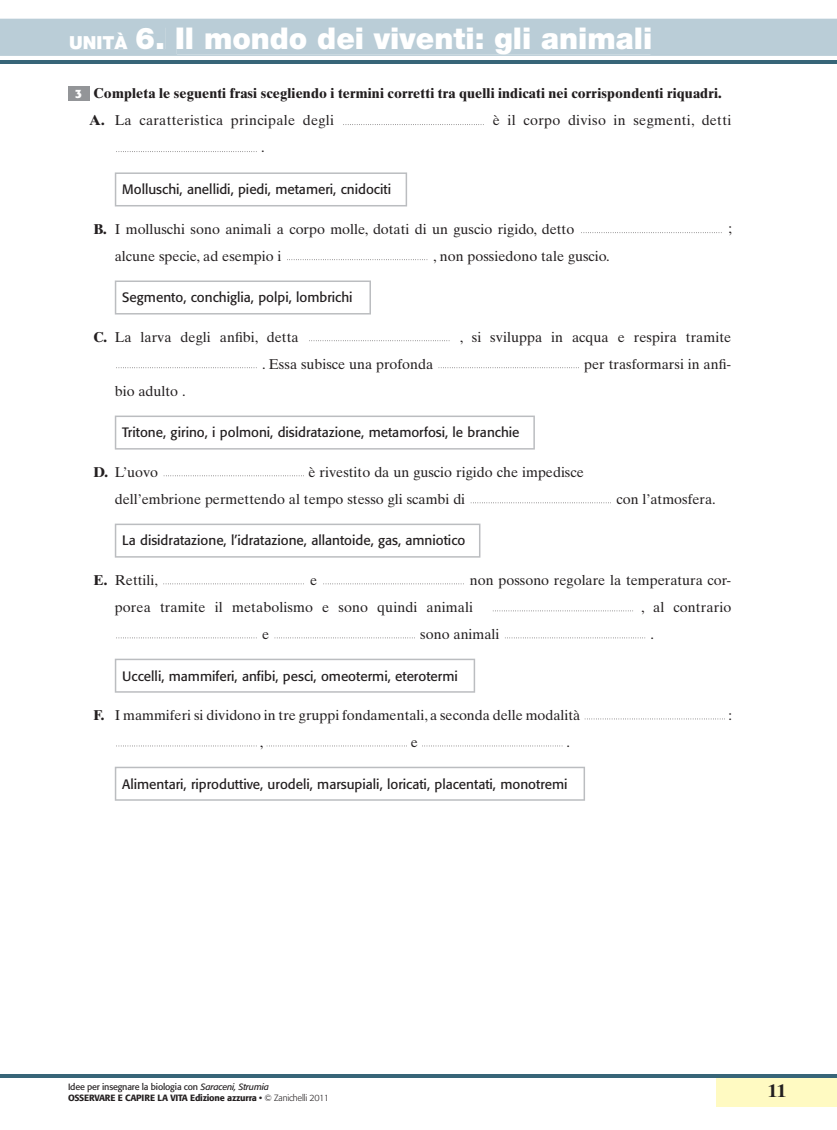
<style>
.page{position:relative;width:837px;height:1130px;background:#fff}
.page>*{position:absolute;margin:0;border:0;box-sizing:border-box;transform-origin:0 0}
.t1{font:900 30px "Helvetica Neue";color:#fff}
.t2{font:700 18px "Times Ten";color:#231f20}
.t3{font:14.25px/27px "Times Ten";color:#231f20}
.t4{font:700 14.25px/27px "Times Ten";letter-spacing:.01em;color:#231f20}
.t5{font:14.25px "Times Ten";letter-spacing:.02em;color:#231f20}
.t6{font:13.5px "Formata";color:#231f20}
.t7{font:500 9px/10.5px "Formata";letter-spacing:-.02em;color:#231f20}
.s1{font-size:18px}
.s2{font-family:"Formata";font-size:12px;color:#fff}
.s3{font-weight:400}
.s4{font-weight:700}
.s5{font-weight:400;font-style:italic}
.s6{font-weight:300}
</style>
<div class="page">
<div style="left:716px;top:1074px;width:121px;height:32px;background:#fffac2"></div>
<hr style="left:0;top:60px;width:837px;height:3px;background:#376578">
<hr style="left:0;top:1074px;width:837px;height:3px;background:#376578">
<div style="left:0;top:19px;width:837px;height:37px;background:#bacdd7"></div>
<div style="left:70px;top:32px;width:58px;height:17px;background:#bacdd7"></div>
<div style="left:136px;top:28px;width:29px;height:21px;background:#bacdd7"></div>
<div style="left:177px;top:27px;width:474px;height:27px;background:#bacdd7"></div>
<div style="left:68px;top:86px;width:21px;height:15px;background:#939598"></div>
<svg style="left:343px;top:124px;width:141px;height:1px"></svg>
<svg style="left:116px;top:151px;width:141px;height:1px"></svg>
<svg style="left:115px;top:172px;width:292px;height:34px"></svg>
<svg style="left:581px;top:232px;width:141px;height:1px"></svg>
<svg style="left:287px;top:259px;width:141px;height:1px"></svg>
<svg style="left:115px;top:280px;width:256px;height:34px"></svg>
<svg style="left:309px;top:340px;width:141px;height:1px"></svg>
<svg style="left:116px;top:367px;width:141px;height:1px"></svg>
<svg style="left:438px;top:367px;width:141px;height:1px"></svg>
<svg style="left:115px;top:415px;width:420px;height:34px"></svg>
<svg style="left:163px;top:475px;width:141px;height:1px"></svg>
<svg style="left:470px;top:502px;width:141px;height:1px"></svg>
<svg style="left:115px;top:523px;width:365px;height:34px"></svg>
<svg style="left:163px;top:583px;width:141px;height:1px"></svg>
<svg style="left:323px;top:583px;width:141px;height:1px"></svg>
<svg style="left:492px;top:610px;width:141px;height:1px"></svg>
<svg style="left:116px;top:637px;width:141px;height:1px"></svg>
<svg style="left:274px;top:637px;width:141px;height:1px"></svg>
<svg style="left:505px;top:637px;width:141px;height:1px"></svg>
<svg style="left:115px;top:658px;width:360px;height:34px"></svg>
<svg style="left:584px;top:718px;width:141px;height:1px"></svg>
<svg style="left:116px;top:745px;width:141px;height:1px"></svg>
<svg style="left:266px;top:745px;width:141px;height:1px"></svg>
<svg style="left:422px;top:745px;width:141px;height:1px"></svg>
<svg style="left:115px;top:766px;width:470px;height:34px"></svg>
<h1 class="t1" style="left:69px;top:27px;width:585px"><span class="s1">UNITÀ</span> 6. Il mondo dei viventi: gli animali</h1>
<p class="t4" style="left:89px;top:81px;width:634px;text-indent:-14px"><span class="s2">3</span> Completa le seguenti frasi scegliendo i termini corretti tra quelli indicati nei corrispondenti riquadri.<br>A. <span class="s3">La caratteristica principale degli</span></p>
<p class="t5" style="left:493px;top:115px;width:240px">è il corpo diviso in segmenti, detti</p>
<p class="t3" style="left:261px;top:135px;width:5px">.</p>
<p class="t6" style="left:122px;top:183px;width:270px">Molluschi, anellidi, piedi, metameri, cnidociti</p>
<p class="t3" style="left:94px;top:216px;width:482px"><span class="s4">B.</span> I molluschi sono animali a corpo molle, dotati di un guscio rigido, detto</p>
<p class="t3" style="left:729px;top:216px;width:5px">;</p>
<p class="t3" style="left:115px;top:243px;width:168px">alcune specie, ad esempio i</p>
<p class="t3" style="left:433px;top:243px;width:178px">, non possiedono tale guscio.</p>
<p class="t6" style="left:122px;top:291px;width:232px">Segmento, conchiglia, polpi, lombrichi</p>
<p class="t3" style="left:94px;top:324px;width:207px"><span class="s4">C.</span> La larva degli anfibi, detta</p>
<p class="t3" style="left:460px;top:324px;width:273px">, si sviluppa in acqua e respira tramite</p>
<p class="t3" style="left:262px;top:351px;width:173px">. Essa subisce una profonda</p>
<p class="t3" style="left:584px;top:351px;width:149px">per trasformarsi in anfi-</p>
<p class="t3" style="left:115px;top:378px;width:72px">bio adulto .</p>
<p class="t6" style="left:122px;top:426px;width:399px">Tritone, girino, i polmoni, disidratazione, metamorfosi, le branchie</p>
<p class="t3" style="left:94px;top:459px;width:66px"><span class="s4">D.</span> L’uovo</p>
<p class="t3" style="left:115px;top:459px;width:471px;text-indent:194px">è rivestito da un guscio rigido che impedisce dell’embrione permettendo al tempo stesso gli scambi di</p>
<p class="t3" style="left:616px;top:486px;width:101px">con l’atmosfera.</p>
<p class="t6" style="left:122px;top:534px;width:345px">La disidratazione, l’idratazione, allantoide, gas, amniotico</p>
<p class="t3" style="left:94px;top:567px;width:66px"><span class="s4">E.</span> Rettili,</p>
<p class="t3" style="left:310px;top:567px;width:9px">e</p>
<p class="t3" style="left:115px;top:567px;width:618px;text-indent:355px">non possono regolare la temperatura cor&shy;porea tramite il metabolismo e sono quindi animali</p>
<p class="t3" style="left:641px;top:594px;width:92px">, al contrario</p>
<p class="t3" style="left:262px;top:621px;width:9px">e</p>
<p class="t3" style="left:420px;top:621px;width:81px">sono animali</p>
<p class="t3" style="left:651px;top:621px;width:5px">.</p>
<p class="t6" style="left:122px;top:670px;width:337px">Uccelli, mammiferi, anfibi, pesci, omeotermi, eterotermi</p>
<p class="t3" style="left:94px;top:702px;width:488px"><span class="s4">F.</span> I mammiferi si dividono in tre gruppi fondamentali, a seconda delle modalità</p>
<p class="t3" style="left:729px;top:702px;width:5px">:</p>
<p class="t3" style="left:260px;top:729px;width:5px">,</p>
<p class="t3" style="left:411px;top:729px;width:9px">e</p>
<p class="t3" style="left:566px;top:729px;width:5px">.</p>
<p class="t6" style="left:122px;top:777px;width:447px">Alimentari, riproduttive, urodeli, marsupiali, loricati, placentati, monotremi</p>
<p class="t7" style="left:68px;top:1082px;width:263px"><span class="s3">Idee per insegnare la biologia con</span> <span class="s5">Saraceni, Strumia<br></span>OSSERVARE E CAPIRE LA VITA Edizione azzurra • <span class="s6">© Zanichelli 2011</span></p>
<p class="t2" style="left:768px;top:1084px;width:19px">11</p>
</div>
